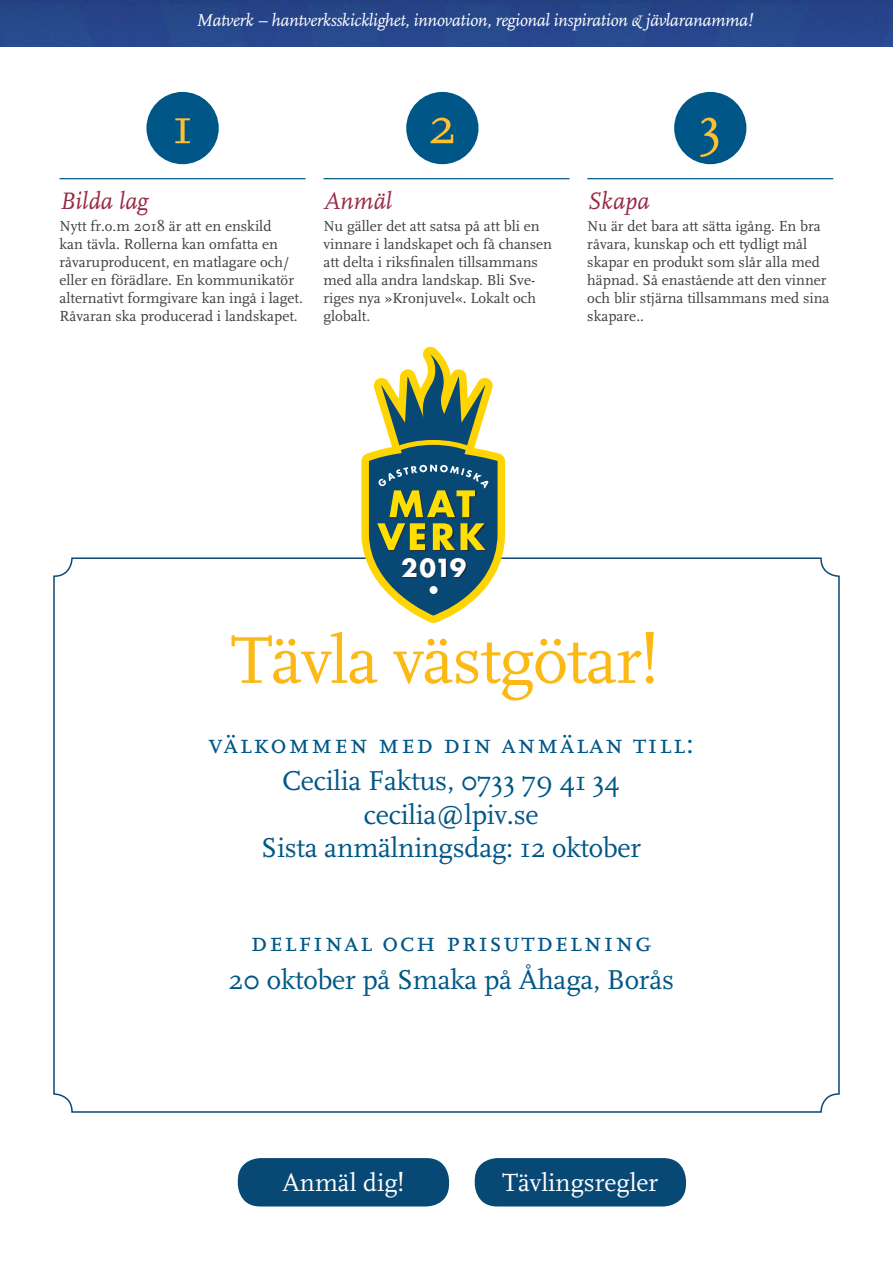
<style>
.page{position:relative;width:893px;height:1263px;background:#fff}
.page>*{position:absolute;margin:0;border:0;box-sizing:border-box;transform-origin:0 0}
.t1{font:69px "FF Scala";letter-spacing:-.02em;color:#fcb814}
.Brödtext{font:54px "FF Scala Caps";color:#febf31}
.t2{font:28.5px/33.6px "FF Scala";letter-spacing:-.01em;color:#005787;text-align:center}
.t3{font:28.5px "FF Scala Caps";letter-spacing:.05em;color:#005787}
.t4{font:25.95px "FF Scala";color:#fff}
._123-rubrik{font:italic 24.9px "FF Scala";color:#972846}
.t5{font:700 24.15px "Futura Std";color:#fff}
.t6{font:italic 18px "FF Scala";letter-spacing:-.02em;color:#fff}
.Text{font:15.15px/18px "FF Scala";color:#3e3e3f}
._123-rubrik-2{font:15.15px/18px "FF Scala";color:#3e3e3f}
</style>
<div class="page">
<div style="left:0;top:0;width:893px;height:46px;background:#27468b"></div>
<hr style="left:60px;top:178px;width:245px;height:1px;background:#005787">
<hr style="left:323px;top:178px;width:246px;height:1px;background:#005787">
<hr style="left:587px;top:178px;width:246px;height:1px;background:#005787">
<div style="left:238px;top:1158px;width:211px;height:48px;background:#084875;border-radius:22px"></div>
<div style="left:475px;top:1158px;width:211px;height:48px;background:#084875;border-radius:22px"></div>
<svg style="left:354px;top:346px;width:158px;height:277px"></svg>
<div style="left:146px;top:92px;width:73px;height:72px;background:#005787;border-radius:50%"></div>
<div style="left:406px;top:92px;width:72px;height:72px;background:#005787;border-radius:50%"></div>
<div style="left:674px;top:92px;width:72px;height:72px;background:#005787;border-radius:50%"></div>
<p class="t6" style="left:197px;top:11px;width:558px">Matverk – hantverksskicklighet, innovation, regional inspiration &amp; jävlaranamma!</p>
<p class="Brödtext" style="left:172px;top:96px;width:22px">1</p>
<p class="Brödtext" style="left:428px;top:96px;width:30px">2</p>
<p class="Brödtext" style="left:699px;top:96px;width:25px">3</p>
<p class="_123-rubrik" style="left:60px;top:188px;width:90px">Bilda lag</p>
<p class="Text" style="left:60px;top:217px;width:245px">Nytt fr.o.m 2018 är att en enskild<br>kan tävla. Rollerna kan omfatta en råvaruproducent, en matlagare och/ eller en förädlare. En kommunikatör alternativt formgivare kan ingå i laget.<br>Råvaran ska producerad i landskapet.</p>
<p class="_123-rubrik" style="left:323px;top:188px;width:70px">Anmäl</p>
<p class="_123-rubrik-2" style="left:323px;top:217px;width:230px">Nu gäller det att satsa på att bli en vinnare i landskapet och få chansen att delta i riksfinalen tillsammans med alla andra landskap. Bli Sve&shy;riges nya »Kronjuvel«. Lokalt och globalt.</p>
<p class="_123-rubrik" style="left:587px;top:188px;width:64px">Skapa</p>
<p class="Text" style="left:587px;top:217px;width:244px">Nu är det bara att sätta igång. En bra råvara, kunskap och ett tydligt mål skapar en produkt som slår alla med häpnad. Så enastående att den vinner och blir stjärna tillsammans med sina skapare..</p>
<p class="t5" style="left:401px;top:552px;width:67px">2019</p>
<p class="t1" style="left:231px;top:623px;width:429px">Tävla västgötar!</p>
<p class="t3" style="left:209px;top:728px;width:486px">välkommen med din anmälan till:</p>
<p class="t2" style="left:261px;top:764px;width:381px">Cecilia Faktus, 0733 79 41 34 cecilia@lpiv.se<br>Sista anmälningsdag: 12 oktober</p>
<p class="t3" style="left:251px;top:926px;width:403px">delfinal och prisutdelning</p>
<p class="t2" style="left:228px;top:964px;width:447px">20 oktober på Smaka på Åhaga, Borås</p>
<p class="t4" style="left:282px;top:1168px;width:123px">Anmäl dig!</p>
<p class="t4" style="left:502px;top:1168px;width:157px">Tävlingsregler</p>
</div>
